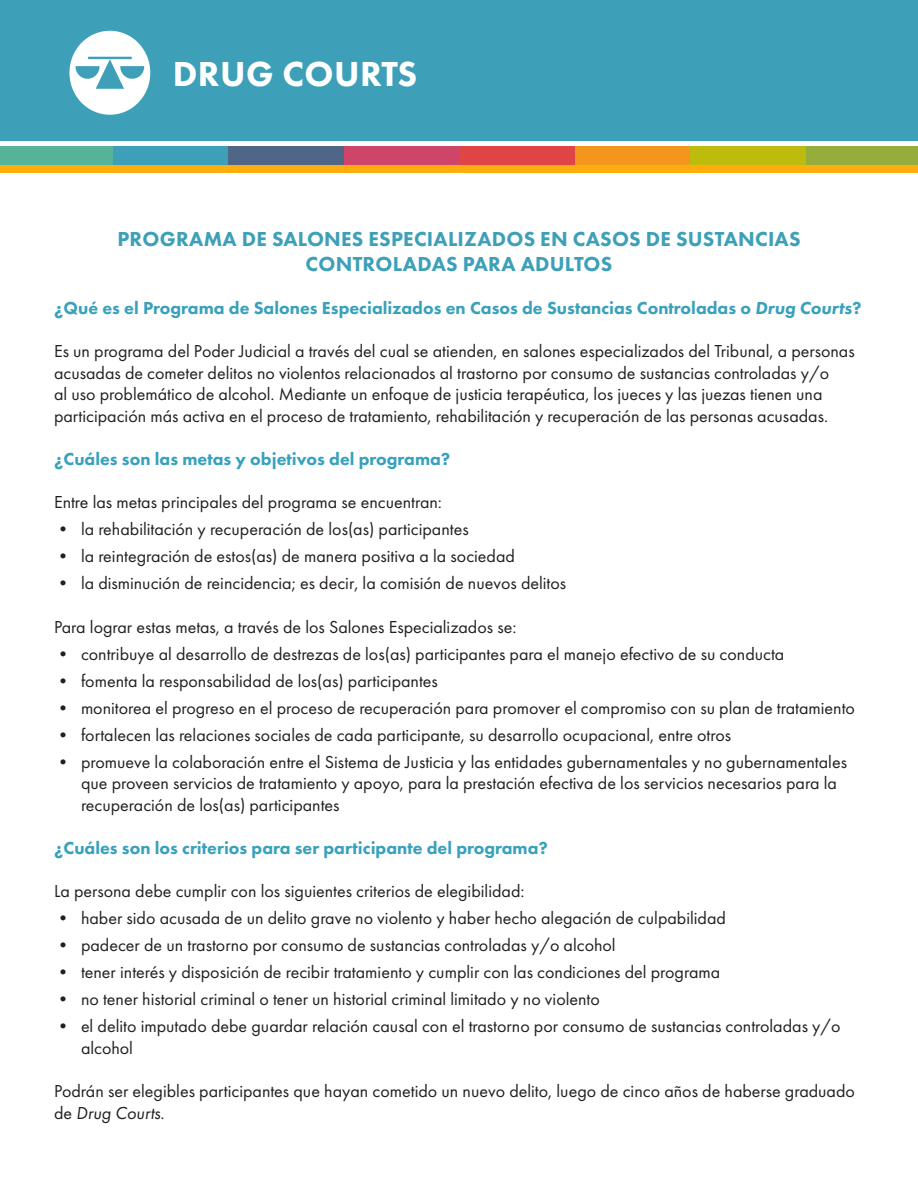
<style>
.page{position:relative;width:918px;height:1188px;background:#fff}
.page>*{position:absolute;margin:0;border:0;box-sizing:border-box;transform-origin:0 0}
.t1{font:800 36px "Futura PT";letter-spacing:.01em;color:#fff}
.t2{font:800 21px/25.2px "Futura PT";letter-spacing:.01em;color:#3da0b8;text-align:center}
.t3{font:18px/27px "Futura PT";color:#231f20}
.t4{font:800 18px "Futura PT";color:#39a1bb}
.s1{font-style:italic}
</style>
<div class="page">
<div style="left:806px;top:147px;width:112px;height:21px;background:#97ad3b"></div>
<div style="left:690px;top:147px;width:116px;height:21px;background:#bdbc0c"></div>
<div style="left:575px;top:147px;width:115px;height:21px;background:#f4951e"></div>
<div style="left:459px;top:147px;width:116px;height:21px;background:#e04546"></div>
<div style="left:343px;top:147px;width:116px;height:21px;background:#cf4469"></div>
<div style="left:228px;top:147px;width:115px;height:21px;background:#4f6686"></div>
<div style="left:112px;top:147px;width:116px;height:21px;background:#3da0b8"></div>
<div style="left:0;top:147px;width:112px;height:21px;background:#55b39a"></div>
<div style="left:0;top:165px;width:918px;height:8px;background:#ffad0d"></div>
<div style="left:0;top:0;width:918px;height:140px;background:#3da0b8"></div>
<svg style="left:69px;top:31px;width:81px;height:84px"></svg>
<h1 class="t1" style="left:173px;top:52px;width:246px">DRUG COURTS</h1>
<h2 class="t2" style="left:117px;top:226px;width:685px">PROGRAMA DE SALONES ESPECIALIZADOS EN CASOS DE SUSTANCIAS<br>CONTROLADAS PARA ADULTOS</h2>
<h3 class="t4" style="left:54px;top:297px;width:809px">¿Qué es el Programa de Salones Especializados en Casos de Sustancias Controladas o <span class="s1">Drug Courts</span>?</h3>
<p class="t3" style="left:54px;top:340px;width:802px;line-height:21.6px">Es un programa del Poder Judicial a través del cual se atienden, en salones especializados del Tribunal, a personas acusadas de cometer delitos no violentos relacionados al trastorno por consumo de sustancias controladas y/o<br>al uso problemático de alcohol. Mediante un enfoque de justicia terapéutica, los jueces y las juezas tienen una participación más activa en el proceso de tratamiento, rehabilitación y recuperación de las personas acusadas.</p>
<h3 class="t4" style="left:54px;top:448px;width:398px">¿Cuáles son las metas y objetivos del programa?</h3>
<p class="t3" style="left:54px;top:489px;width:390px">Entre las metas principales del programa se encuentran:</p>
<p class="t3" style="left:81px;top:516px;width:487px;text-indent:-27px">• la rehabilitación y recuperación de los(as) participantes<br>la reintegración de estos(as) de manera positiva a la sociedad<br>la disminución de reincidencia; es decir, la comisión de nuevos delitos</p>
<p class="t3" style="left:54px;top:543px;width:19px">• •</p>
<p class="t3" style="left:54px;top:613px;width:464px">Para lograr estas metas, a través de los Salones Especializados se:</p>
<p class="t3" style="left:81px;top:640px;width:776px;text-indent:-27px">• contribuye al desarrollo de destrezas de los(as) participantes para el manejo efectivo de su conducta<br>fomenta la responsabilidad de los(as) participantes<br>monitorea el progreso en el proceso de recuperación para promover el compromiso con su plan de tratamiento fortalecen las relaciones sociales de cada participante, su desarrollo ocupacional, entre otros<br>promueve la colaboración entre el Sistema de Justicia y las entidades gubernamentales y no gubernamentales</p>
<p class="t3" style="left:81px;top:772px;width:757px;line-height:21.6px">que proveen servicios de tratamiento y apoyo, para la prestación efectiva de los servicios necesarios para la recuperación de los(as) participantes</p>
<p class="t3" style="left:54px;top:667px;width:19px;text-align:justify">• • • •</p>
<h3 class="t4" style="left:54px;top:837px;width:495px">¿Cuáles son los criterios para ser participante del programa?</h3>
<p class="t3" style="left:54px;top:878px;width:472px">La persona debe cumplir con los siguientes criterios de elegibilidad:</p>
<p class="t3" style="left:81px;top:905px;width:761px;text-indent:-27px">• haber sido acusada de un delito grave no violento y haber hecho alegación de culpabilidad<br>padecer de un trastorno por consumo de sustancias controladas y/o alcohol<br>tener interés y disposición de recibir tratamiento y cumplir con las condiciones del programa<br>no tener historial criminal o tener un historial criminal limitado y no violento<br>el delito imputado debe guardar relación causal con el trastorno por consumo de sustancias controladas y/o</p>
<p class="t3" style="left:81px;top:1034px;width:53px">alcohol</p>
<p class="t3" style="left:54px;top:932px;width:19px;text-align:justify">• • • •</p>
<p class="t3" style="left:54px;top:1080px;width:803px;line-height:21.6px">Podrán ser elegibles participantes que hayan cometido un nuevo delito, luego de cinco años de haberse graduado de <span class="s1">Drug Courts</span>.</p>
</div>
